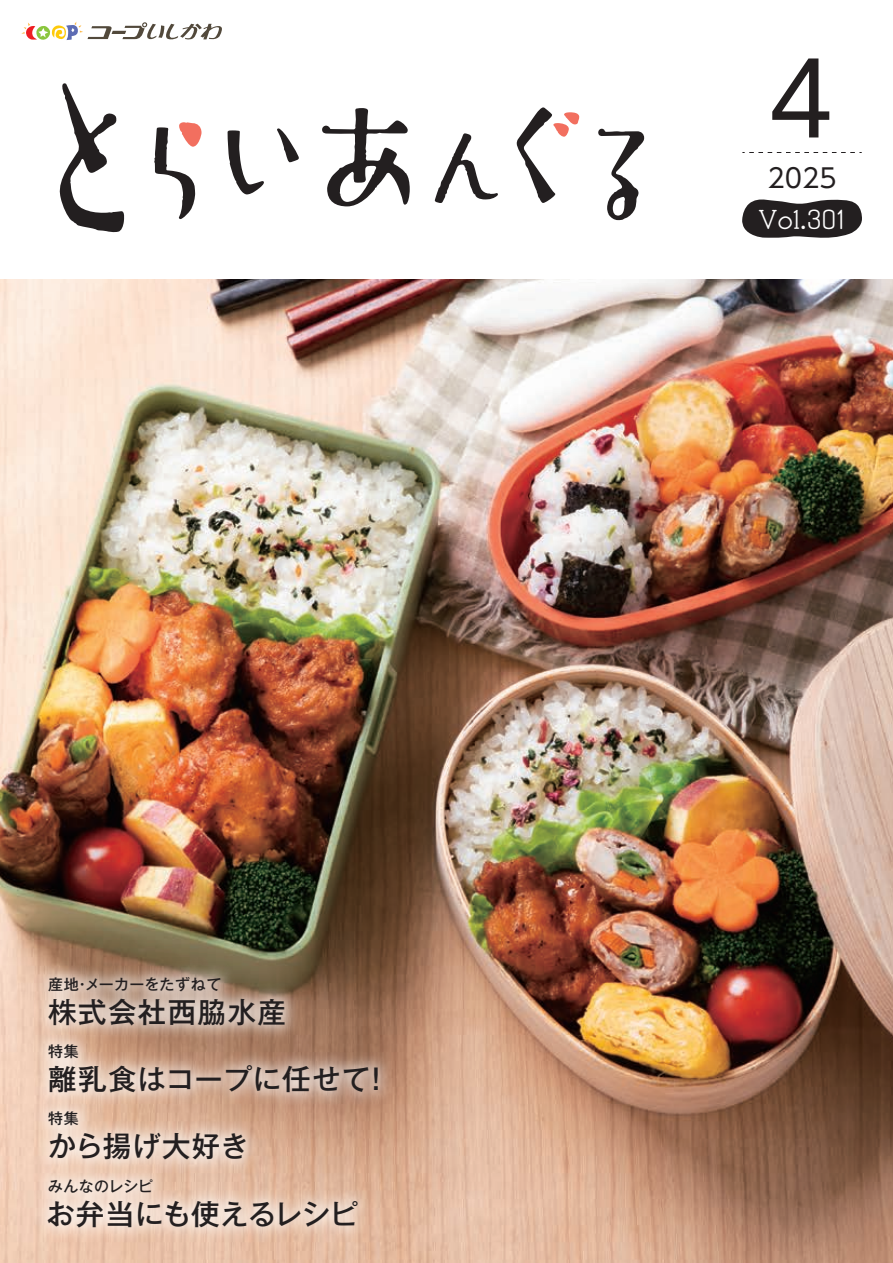
<style>
.page{position:relative;width:893px;height:1263px;background:#fff}
.page>*{position:absolute;margin:0;border:0;box-sizing:border-box;transform-origin:0 0}
.t1{font:100.2px "UD Shin Go Pro";color:#231f20}
.t2{font:500 28.5px "Gothic MB101 Pro";letter-spacing:.03em;color:#231f20}
.t3{font:500 28.5px "Gothic MB101 Pro";letter-spacing:-.01em;color:#231f20}
.t4{font:500 28.5px "Gothic MB101 Pro";letter-spacing:.05em;color:#231f20}
.t5{font:500 28.5px "Gothic MB101 Pro";letter-spacing:.005em;color:#231f20}
.t6{font:26.25px "UD Shin Go Pro";color:#231f20}
.t7{font:22.65px "New Cinema A Std D";color:#fff}
.t8{font:500 15px "Gothic MB101 Pro";letter-spacing:.025em;color:#231f20}
.t9{font:500 15px "Gothic MB101 Pro";color:#231f20}
</style>
<div class="page">
<img style="left:1px;top:280px;width:892px;height:983px">
<svg style="left:21px;top:22px;width:201px;height:18px"></svg>
<hr style="left:0;top:0;width:1px;height:1263px;background:#f26f5f">
<svg style="left:742px;top:199px;width:120px;height:39px;background:#413e3f"></svg>
<svg style="left:742px;top:152px;width:120px;height:1px"></svg>
<svg style="left:59px;top:83px;width:65px;height:150px"></svg>
<svg style="left:228px;top:128px;width:71px;height:66px"></svg>
<svg style="left:322px;top:108px;width:88px;height:98px"></svg>
<svg style="left:435px;top:133px;width:63px;height:70px"></svg>
<svg style="left:154px;top:122px;width:47px;height:97px"></svg>
<svg style="left:517px;top:107px;width:62px;height:96px"></svg>
<svg style="left:598px;top:129px;width:46px;height:91px"></svg>
<img style="left:0;top:1150px;width:412px;height:113px">
<img style="left:0;top:923px;width:340px;height:67px">
<img style="left:0;top:990px;width:435px;height:160px">
<p class="t8" style="left:48px;top:972px;width:175px">産地・メーカーをたずねて</p>
<h2 class="t4" style="left:48px;top:988px;width:239px">株式会社西脇水産</h2>
<p class="t8" style="left:48px;top:1039px;width:32px">特集</p>
<h2 class="t2" style="left:48px;top:1055px;width:344px">離乳食はコープに任せて！</h2>
<p class="t8" style="left:48px;top:1106px;width:32px">特集</p>
<h2 class="t5" style="left:48px;top:1123px;width:202px">から揚げ大好き</h2>
<p class="t9" style="left:48px;top:1173px;width:106px">みんなのレシピ</p>
<h2 class="t3" style="left:46px;top:1190px;width:313px">お弁当にも使えるレシピ</h2>
<h1 class="t1" style="left:768px;top:18px;width:68px">4</h1>
<h3 class="t6" style="left:767px;top:157px;width:71px">2025</h3>
<h3 class="t7" style="left:758px;top:203px;width:89px">Vol.301</h3>
</div>
